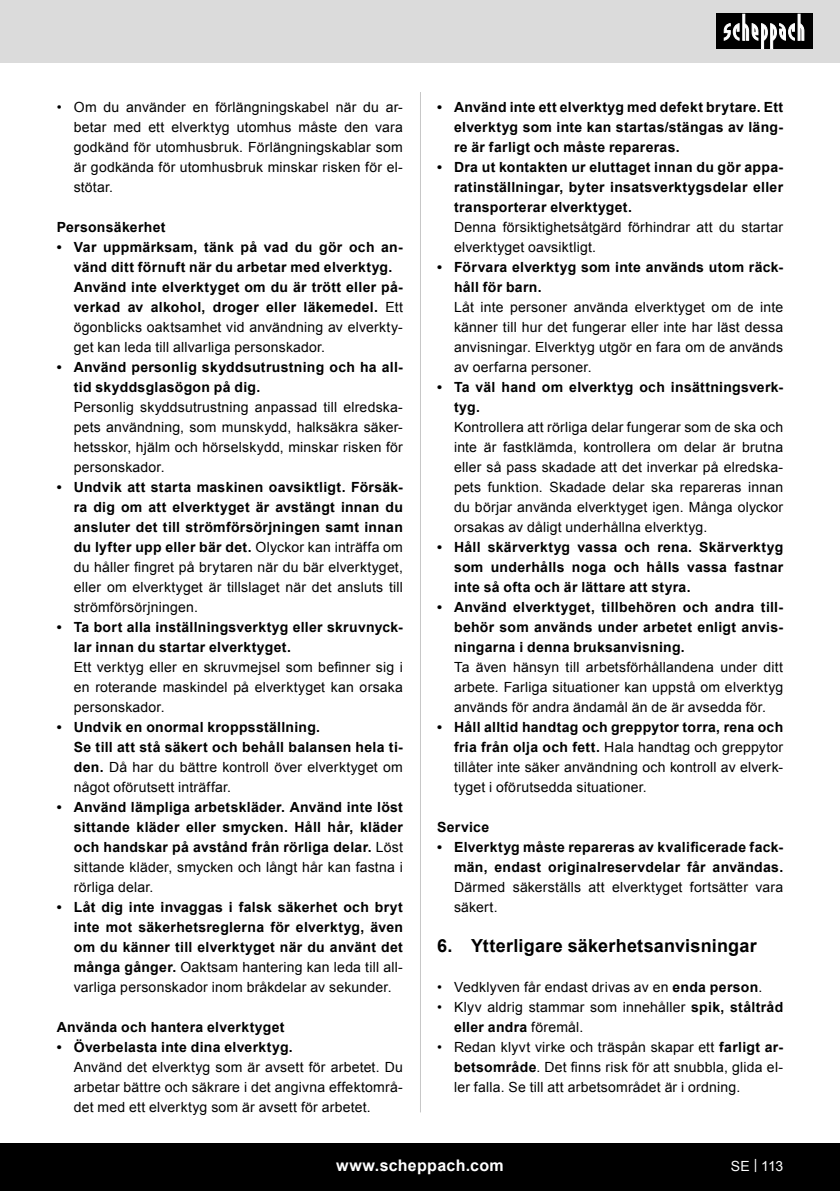
<style>
.page{position:relative;width:840px;height:1191px;background:#fff}
.page>*{position:absolute;margin:0;border:0;box-sizing:border-box;transform-origin:0 0}
.t1{font:700 18px "Arial";letter-spacing:.015em;color:#000}
.t2{font:700 16px "Arial";letter-spacing:.02em;color:#fff}
.Grundtext{font:14px/20px "Arial";letter-spacing:.015em;color:#000;text-align:justify}
.Grundtext__Bold{font:700 14px/20px "Arial";letter-spacing:.02em;color:#000;text-align:justify}
.t3{font:14px "Arial";color:#fff}
.s1{font-weight:700}
.s2{font-weight:400}
</style>
<div class="page">
<div style="left:0;top:0;width:839px;height:63px;background:#dbdbdb"></div>
<div style="left:0;top:1143px;width:839px;height:48px;background:#000"></div>
<div style="left:716px;top:14px;width:96px;height:35px;background:#000"></div>
<svg style="left:723px;top:14px;width:81px;height:35px"></svg>
<hr style="left:420px;top:92px;width:1px;height:1020px;background:#c7c7c7">
<p class="Grundtext" style="left:74px;top:97px;width:330px;text-indent:-17px">• Om du använder en förlängningskabel när du ar&shy;betar med ett elverktyg utomhus måste den vara godkänd för utomhusbruk. Förlängningskablar som är godkända för utomhusbruk minskar risken för el&shy;stötar.</p>
<p class="Grundtext__Bold" style="left:57px;top:218px;width:110px">Personsäkerhet</p>
<p class="Grundtext__Bold" style="left:57px;top:238px;width:347px;text-align:center">• Var uppmärksam, tänk på vad du gör och an&shy;vänd ditt förnuft när du arbetar med elverktyg.</p>
<p class="Grundtext" style="left:74px;top:277px;width:330px"><span class="s1">Använd inte elverktyget om du är trött eller på&shy;verkad av alkohol, droger eller läkemedel.</span> Ett ögonblicks oaktsamhet vid användning av elverkty&shy;get kan leda till allvarliga personskador.</p>
<p class="Grundtext__Bold" style="left:74px;top:358px;width:330px;text-indent:-17px">• Använd personlig skyddsutrustning och ha all&shy;tid skyddsglasögon på dig.</p>
<p class="Grundtext" style="left:74px;top:397px;width:330px">Personlig skyddsutrustning anpassad till elredska&shy;pets användning, som munskydd, halksäkra säker&shy;hetsskor, hjälm och hörselskydd, minskar risken för personskador.</p>
<p class="Grundtext__Bold" style="left:74px;top:478px;width:330px;text-indent:-17px">• Undvik att starta maskinen oavsiktligt. Försäk&shy;ra dig om att elverktyget är avstängt innan du ansluter det till strömförsörjningen samt innan du lyfter upp eller bär det. <span class="s2">Olyckor kan inträffa om du håller fingret på brytaren när du bär elverktyget, eller om elverktyget är tillslaget när det ansluts till strömförsörjningen.</span></p>
<p class="Grundtext__Bold" style="left:74px;top:618px;width:330px;text-indent:-17px">• Ta bort alla inställningsverktyg eller skruvnyck&shy;lar innan du startar elverktyget.</p>
<p class="Grundtext" style="left:74px;top:657px;width:330px">Ett verktyg eller en skruvmejsel som befinner sig i en roterande maskindel på elverktyget kan orsaka personskador.</p>
<p class="Grundtext__Bold" style="left:57px;top:718px;width:265px">• Undvik en onormal kroppsställning.</p>
<p class="Grundtext" style="left:74px;top:737px;width:330px"><span class="s1">Se till att stå säkert och behåll balansen hela ti&shy;den.</span> Då har du bättre kontroll över elverktyget om något oförutsett inträffar.</p>
<p class="Grundtext__Bold" style="left:74px;top:798px;width:330px;text-indent:-17px">• Använd lämpliga arbetskläder. Använd inte löst sittande kläder eller smycken. Håll hår, kläder och handskar på avstånd från rörliga delar. <span class="s2">Löst sittande kläder, smycken och långt hår kan fastna i rörliga delar.</span></p>
<p class="Grundtext__Bold" style="left:74px;top:898px;width:330px;text-indent:-17px">• Låt dig inte invaggas i falsk säkerhet och bryt inte mot säkerhetsreglerna för elverktyg, även om du känner till elverktyget när du använt det många gånger. <span class="s2">Oaktsam hantering kan leda till all&shy;varliga personskador inom bråkdelar av sekunder.</span></p>
<p class="Grundtext__Bold" style="left:57px;top:1018px;width:229px">Använda och hantera elverktyget</p>
<p class="Grundtext__Bold" style="left:57px;top:1038px;width:237px">• Överbelasta inte dina elverktyg.</p>
<p class="Grundtext" style="left:74px;top:1057px;width:330px">Använd det elverktyg som är avsett för arbetet. Du arbetar bättre och säkrare i det angivna effektområ&shy;det med ett elverktyg som är avsett för arbetet.</p>
<p class="Grundtext__Bold" style="left:454px;top:98px;width:330px;text-indent:-17px">• Använd inte ett elverktyg med defekt brytare. Ett elverktyg som inte kan startas/stängas av läng&shy;re är farligt och måste repareras.</p>
<p class="Grundtext__Bold" style="left:454px;top:158px;width:330px;text-indent:-17px">• Dra ut kontakten ur eluttaget innan du gör appa&shy;ratinställningar, byter insatsverktygsdelar eller transporterar elverktyget.</p>
<p class="Grundtext" style="left:454px;top:217px;width:330px">Denna försiktighetsåtgärd förhindrar att du startar elverktyget oavsiktligt.</p>
<p class="Grundtext__Bold" style="left:454px;top:258px;width:330px;text-indent:-17px">• Förvara elverktyg som inte används utom räck&shy;håll för barn.</p>
<p class="Grundtext" style="left:454px;top:297px;width:330px">Låt inte personer använda elverktyget om de inte känner till hur det fungerar eller inte har läst dessa anvisningar. Elverktyg utgör en fara om de används av oerfarna personer.</p>
<p class="Grundtext__Bold" style="left:454px;top:378px;width:330px;text-indent:-17px">• Ta väl hand om elverktyg och insättningsverk&shy;tyg.</p>
<p class="Grundtext" style="left:454px;top:417px;width:330px">Kontrollera att rörliga delar fungerar som de ska och inte är fastklämda, kontrollera om delar är brutna eller så pass skadade att det inverkar på elredska&shy;pets funktion. Skadade delar ska repareras innan du börjar använda elverktyget igen. Många olyckor orsakas av dåligt underhållna elverktyg.</p>
<p class="Grundtext__Bold" style="left:454px;top:538px;width:330px;text-indent:-17px">• Håll skärverktyg vassa och rena. Skärverktyg som underhålls noga och hålls vassa fastnar inte så ofta och är lättare att styra.</p>
<p class="Grundtext__Bold" style="left:454px;top:598px;width:330px;text-indent:-17px">• Använd elverktyget, tillbehören och andra till&shy;behör som används under arbetet enligt anvis&shy;ningarna i denna bruksanvisning.</p>
<p class="Grundtext" style="left:454px;top:657px;width:330px">Ta även hänsyn till arbetsförhållandena under ditt arbete. Farliga situationer kan uppstå om elverktyg används för andra ändamål än de är avsedda för.</p>
<p class="Grundtext" style="left:454px;top:717px;width:330px;text-indent:-17px"><span class="s1">• Håll alltid handtag och greppytor torra, rena och fria från olja och fett.</span> Hala handtag och greppytor tillåter inte säker användning och kontroll av elverk&shy;tyget i oförutsedda situationer.</p>
<p class="Grundtext__Bold" style="left:437px;top:818px;width:54px">Service</p>
<p class="Grundtext__Bold" style="left:454px;top:838px;width:330px;text-indent:-17px">• Elverktyg måste repareras av kvalificerade fack&shy;män, endast originalreservdelar får användas.<br><span class="s2">Därmed säkerställs att elverktyget fortsätter vara säkert.</span></p>
<p class="t1" style="left:437px;top:934px;width:321px">6. Ytterligare säkerhetsanvisningar</p>
<p class="Grundtext" style="left:437px;top:977px;width:326px">• Vedklyven får endast drivas av en <span class="s1">enda person</span>.</p>
<p class="Grundtext" style="left:454px;top:997px;width:330px;text-indent:-17px">• Klyv aldrig stammar som innehåller <span class="s1">spik, ståltråd eller andra</span> föremål.</p>
<p class="Grundtext" style="left:454px;top:1037px;width:330px;text-indent:-17px">• Redan klyvt virke och träspån skapar ett <span class="s1">farligt ar&shy;betsområde</span>. Det finns risk för att snubbla, glida el&shy;ler falla. Se till att arbetsområdet är i ordning.</p>
<p class="t2" style="left:336px;top:1154px;width:169px">www.scheppach.com</p>
<p class="t3" style="left:730px;top:1156px;width:54px">SE | 113</p>
</div>
